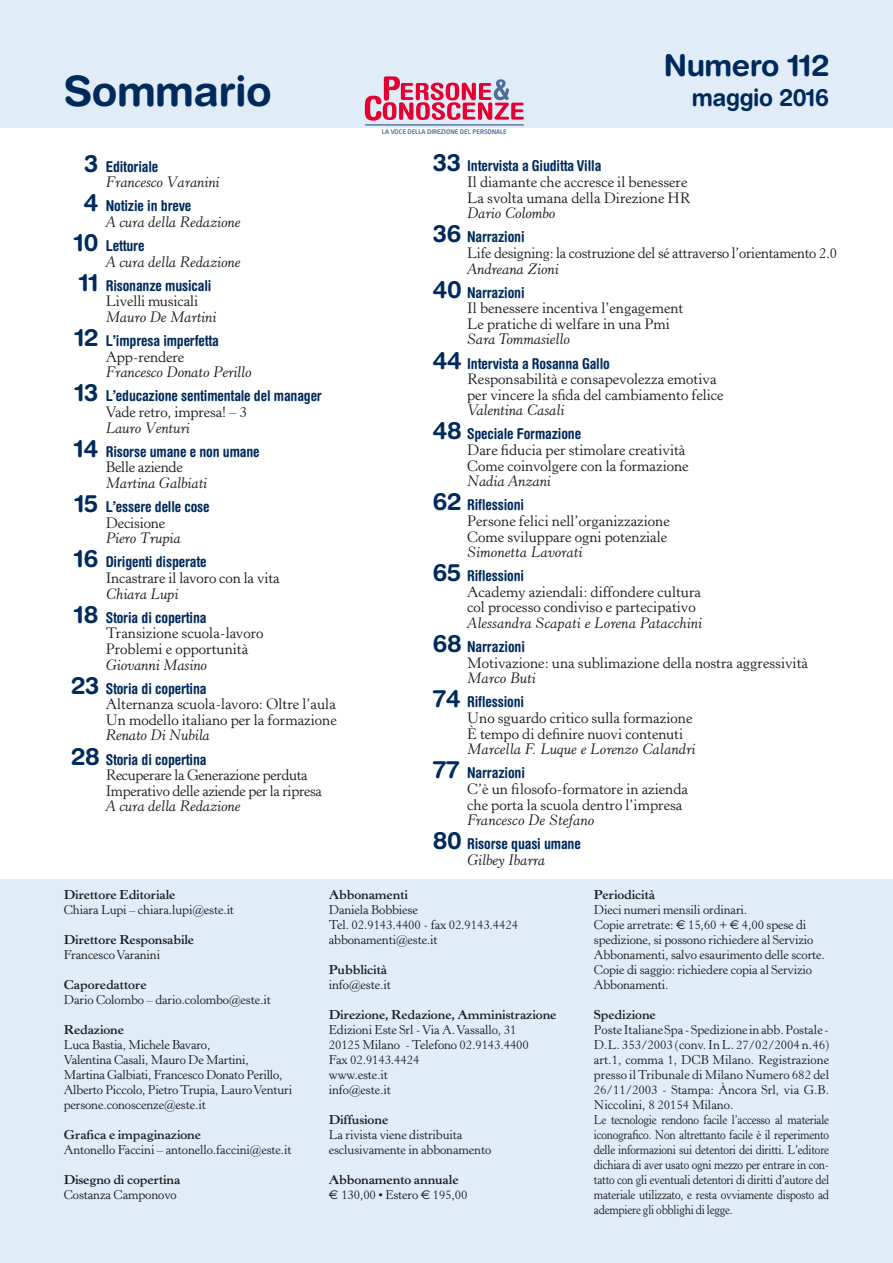
<style>
.page{position:relative;width:893px;height:1263px;background:#fff}
.page>*{position:absolute;margin:0;border:0;box-sizing:border-box;transform-origin:0 0}
.t1{font:700 42px "Helvetica Rounded LT Std";letter-spacing:-.015em;color:#002a5b}
.t2{font:700 30px "Helvetica Rounded LT Std";letter-spacing:-.015em;color:#002a5b}
.t3{font:700 24px "Helvetica Rounded LT Std";letter-spacing:-.015em;color:#002a5b;scale:.95 1}
.t4{font:15px/15.6px "Horley Old Style MT Std";color:#1b1c20}
.t5{font:700 condensed 15px "Helvetica Rounded LT Std";letter-spacing:-.01em;color:#002a5b}
.t6{font:italic 15px "Horley Old Style MT Std";letter-spacing:-.01em;color:#1b1c20}
.t7{font:15px/15.6px "Horley Old Style MT Std";letter-spacing:-.02em;color:#1b1c20}
.t8{font:12.75px/15px "Horley Old Style MT Std";letter-spacing:-.01em;color:#1b1c20}
.t9{font:700 12.75px "Horley Old Style MT Std";letter-spacing:-.01em;color:#1b1c20}
.t10{font:500 6.3px "Neo Sans Std";letter-spacing:-.005em;color:#4d6f97}
.s1{font-stretch:normal;font-size:24px}
.s2{font-weight:700}
.s3{font-family:"Euro Sans Std"}
</style>
<div class="page">
<div style="left:0;top:879px;width:893px;height:384px;background:#e0ecf7"></div>
<div style="left:0;top:0;width:893px;height:128px;background:#e0ecf7"></div>
<svg style="left:365px;top:76px;width:159px;height:50px"></svg>
<h1 class="t1" style="left:64px;top:66px;width:209px">Sommario</h1>
<p class="t5" style="left:84px;top:157px;width:75px"><span class="s1">3</span> Editoriale</p>
<p class="t6" style="left:106px;top:173px;width:115px">Francesco Varanini</p>
<p class="t5" style="left:84px;top:197px;width:109px"><span class="s1">4</span> Notizie in breve</p>
<p class="t6" style="left:106px;top:213px;width:136px">A cura della Redazione</p>
<p class="t5" style="left:74px;top:237px;width:72px"><span class="s1">10</span> Letture</p>
<p class="t6" style="left:106px;top:252px;width:136px">A cura della Redazione</p>
<p class="t5" style="left:79px;top:276px;width:134px"><span class="s1">11</span> Risonanze musicali</p>
<p class="t4" style="left:106px;top:294px;width:94px">Livelli musicali</p>
<p class="t6" style="left:106px;top:308px;width:112px">Mauro De Martini</p>
<p class="t5" style="left:75px;top:332px;width:146px"><span class="s1">12</span> L’impresa imperfetta</p>
<p class="t4" style="left:106px;top:349px;width:80px">App-rendere</p>
<p class="t6" style="left:106px;top:363px;width:147px">Francesco Donato Perillo</p>
<p class="t5" style="left:75px;top:387px;width:249px"><span class="s1">13</span> L’educazione sentimentale del manager</p>
<p class="t4" style="left:106px;top:404px;width:143px">Vade retro, impresa! – 3</p>
<p class="t6" style="left:106px;top:418px;width:86px">Lauro Venturi</p>
<p class="t5" style="left:74px;top:442px;width:187px"><span class="s1">14</span> Risorse umane e non umane</p>
<p class="t4" style="left:106px;top:460px;width:79px">Belle aziende</p>
<p class="t6" style="left:106px;top:474px;width:103px">Martina Galbiati</p>
<p class="t5" style="left:75px;top:498px;width:136px"><span class="s1">15</span> L’essere delle cose</p>
<p class="t4" style="left:106px;top:515px;width:61px">Decisione</p>
<p class="t6" style="left:106px;top:529px;width:77px">Piero Trupia</p>
<p class="t5" style="left:74px;top:553px;width:134px"><span class="s1">16</span> Dirigenti disperate</p>
<p class="t4" style="left:106px;top:570px;width:175px">Incastrare il lavoro con la vita</p>
<p class="t6" style="left:106px;top:584px;width:74px">Chiara Lupi</p>
<p class="t5" style="left:74px;top:608px;width:134px"><span class="s1">18</span> Storia di copertina</p>
<p class="t4" style="left:106px;top:626px;width:159px">Transizione scuola-lavoro<br>Problemi e opportunità</p>
<p class="t6" style="left:106px;top:655px;width:103px">Giovanni Masino</p>
<p class="t5" style="left:71px;top:679px;width:137px"><span class="s1">23</span> Storia di copertina</p>
<p class="t4" style="left:106px;top:697px;width:233px">Alternanza scuola-lavoro: Oltre l’aula<br>Un modello italiano per la formazione</p>
<p class="t6" style="left:106px;top:726px;width:106px">Renato Di Nubila</p>
<p class="t5" style="left:71px;top:750px;width:137px"><span class="s1">28</span> Storia di copertina</p>
<p class="t7" style="left:106px;top:768px;width:218px">Recuperare la Generazione perduta<br>Imperativo delle aziende per la ripresa</p>
<p class="t6" style="left:106px;top:797px;width:136px">A cura della Redazione</p>
<h2 class="t2" style="left:664px;top:47px;width:167px">Numero 112</h2>
<p class="t10" style="left:382px;top:128px;width:127px">LA VOCE DELLA DIREZIONE DEL PERSONALE</p>
<h3 class="t3" style="left:692px;top:83px;width:146px">maggio 2016</h3>
<p class="t5" style="left:433px;top:157px;width:170px"><span class="s1">33</span> Intervista a Giuditta Villa</p>
<p class="t4" style="left:467px;top:174px;width:225px">Il diamante che accresce il benessere<br>La svolta umana della Direzione HR</p>
<p class="t6" style="left:467px;top:204px;width:90px">Dario Colombo</p>
<p class="t5" style="left:433px;top:228px;width:93px"><span class="s1">36</span> Narrazioni</p>
<p class="t4" style="left:467px;top:245px;width:371px">Life designing: la costruzione del sé attraverso l’orientamento 2.0</p>
<p class="t6" style="left:467px;top:259px;width:93px">Andreana Zioni</p>
<p class="t5" style="left:433px;top:283px;width:93px"><span class="s1">40</span> Narrazioni</p>
<p class="t4" style="left:467px;top:301px;width:218px">Il benessere incentiva l’engagement<br>Le pratiche di welfare in una Pmi</p>
<p class="t6" style="left:467px;top:330px;width:104px">Sara Tommasiello</p>
<p class="t5" style="left:433px;top:354px;width:179px"><span class="s1">44</span> Intervista a Rosanna Gallo</p>
<p class="t4" style="left:467px;top:372px;width:258px">Responsabilità e consapevolezza emotiva per vincere la sfida del cambiamento felice</p>
<p class="t6" style="left:467px;top:401px;width:99px">Valentina Casali</p>
<p class="t5" style="left:433px;top:425px;width:150px"><span class="s1">48</span> Speciale Formazione</p>
<p class="t4" style="left:467px;top:442px;width:223px">Dare fiducia per stimolare creatività<br>Come coinvolgere con la formazione</p>
<p class="t6" style="left:467px;top:472px;width:85px">Nadia Anzani</p>
<p class="t5" style="left:433px;top:496px;width:93px"><span class="s1">62</span> Riflessioni</p>
<p class="t4" style="left:467px;top:513px;width:204px">Persone felici nell’organizzazione<br>Come sviluppare ogni potenziale</p>
<p class="t6" style="left:467px;top:543px;width:117px">Simonetta Lavorati</p>
<p class="t5" style="left:433px;top:567px;width:93px"><span class="s1">65</span> Riflessioni</p>
<p class="t4" style="left:467px;top:584px;width:235px">Academy aziendali: diffondere cultura col processo condiviso e partecipativo</p>
<p class="t6" style="left:467px;top:614px;width:237px">Alessandra Scapati e Lorena Patacchini</p>
<p class="t5" style="left:433px;top:638px;width:94px"><span class="s1">68</span> Narrazioni</p>
<p class="t4" style="left:467px;top:655px;width:342px">Motivazione: una sublimazione della nostra aggressività</p>
<p class="t6" style="left:467px;top:669px;width:70px">Marco Buti</p>
<p class="t5" style="left:433px;top:693px;width:93px"><span class="s1">74</span> Riflessioni</p>
<p class="t4" style="left:467px;top:710px;width:227px">Uno sguardo critico sulla formazione<br>È tempo di definire nuovi contenuti</p>
<p class="t6" style="left:467px;top:740px;width:230px">Marcella F. Luque e Lorenzo Calandri</p>
<p class="t5" style="left:433px;top:764px;width:94px"><span class="s1">77</span> Narrazioni</p>
<p class="t4" style="left:467px;top:781px;width:222px">C’è un filosofo-formatore in azienda che porta la scuola dentro l’impresa</p>
<p class="t6" style="left:467px;top:811px;width:129px">Francesco De Stefano</p>
<p class="t5" style="left:433px;top:835px;width:150px"><span class="s1">80</span> Risorse quasi umane</p>
<p class="t6" style="left:467px;top:850px;width:79px">Gilbey Ibarra</p>
<p class="t9" style="left:64px;top:887px;width:113px">Direttore Editoriale</p>
<p class="t8" style="left:64px;top:903px;width:172px">Chiara Lupi – chiara.lupi@este.it</p>
<p class="t9" style="left:64px;top:932px;width:132px">Direttore Responsabile</p>
<p class="t8" style="left:64px;top:948px;width:98px">Francesco Varanini</p>
<p class="t9" style="left:64px;top:977px;width:84px">Caporedattore</p>
<p class="t8" style="left:64px;top:993px;width:209px">Dario Colombo – dario.colombo@este.it</p>
<p class="t9" style="left:64px;top:1022px;width:62px">Redazione</p>
<p class="t8" style="left:64px;top:1038px;width:230px">Luca Bastia, Michele Bavaro,<br>Valentina Casali, Mauro De Martini, Martina Galbiati, Francesco Donato Perillo, Alberto Piccolo, Pietro Trupia, Lauro Venturi persone.conoscenze@este.it</p>
<p class="t9" style="left:64px;top:1127px;width:139px">Grafica e impaginazione</p>
<p class="t8" style="left:64px;top:1143px;width:229px">Antonello Faccini – antonello.faccini@este.it</p>
<p class="t9" style="left:64px;top:1172px;width:118px">Disegno di copertina</p>
<p class="t8" style="left:64px;top:1188px;width:115px">Costanza Camponovo</p>
<p class="t9" style="left:329px;top:887px;width:81px">Abbonamenti</p>
<p class="t8" style="left:329px;top:903px;width:191px">Daniela Bobbiese<br>Tel. 02.9143.4400 - fax 02.9143.4424 abbonamenti@este.it</p>
<p class="t9" style="left:329px;top:962px;width:60px">Pubblicità</p>
<p class="t8" style="left:329px;top:978px;width:63px">info@este.it</p>
<p class="t9" style="left:329px;top:1007px;width:229px">Direzione, Redazione, Amministrazione</p>
<p class="t8" style="left:329px;top:1023px;width:202px">Edizioni Este Srl - Via A. Vassallo, 31<br>20125 Milano - Telefono 02.9143.4400<br>Fax 02.9143.4424<br>www.este.it<br>info@este.it</p>
<p class="t9" style="left:329px;top:1112px;width:61px">Diffusione</p>
<p class="t8" style="left:329px;top:1128px;width:164px">La rivista viene distribuita esclusivamente in abbonamento</p>
<p class="t8" style="left:329px;top:1173px;width:140px"><span class="s2">Abbonamento annuale </span><span class="s3">€</span> 130,00 • Estero <span class="s3">€</span> 195,00</p>
<p class="t9" style="left:594px;top:887px;width:63px">Periodicità</p>
<p class="t8" style="left:594px;top:903px;width:233px">Dieci numeri mensili ordinari.<br>Copie arretrate: <span class="s3">€</span> 15,60 + <span class="s3">€</span> 4,00 spese di spedizione, si possono richiedere al Servizio Abbonamenti, salvo esaurimento delle scorte.<br>Copie di saggio: richiedere copia al Servizio Abbonamenti.</p>
<p class="t9" style="left:594px;top:1006px;width:63px">Spedizione</p>
<p class="t8" style="left:594px;top:1022px;width:237px">Poste Italiane Spa - Spedizione in abb. Postale - D.L. 353/2003 (conv. In L. 27/02/2004 n.46) art.1, comma 1, DCB Milano. Registrazione presso il Tribunale di Milano Numero 682 del 26/11/2003 - Stampa: Àncora Srl, via G.B.<br>Niccolini, 8 20154 Milano.<br>Le tecnologie rendono facile l’accesso al materiale iconografico. Non altrettanto facile è il reperimento delle informazioni sui detentori dei diritti. L’editore dichiara di aver usato ogni mezzo per entrare in con&shy;tatto con gli eventuali detentori di diritti d’autore del materiale utilizzato, e resta ovviamente disposto ad adempiere gli obblighi di legge.</p>
</div>
